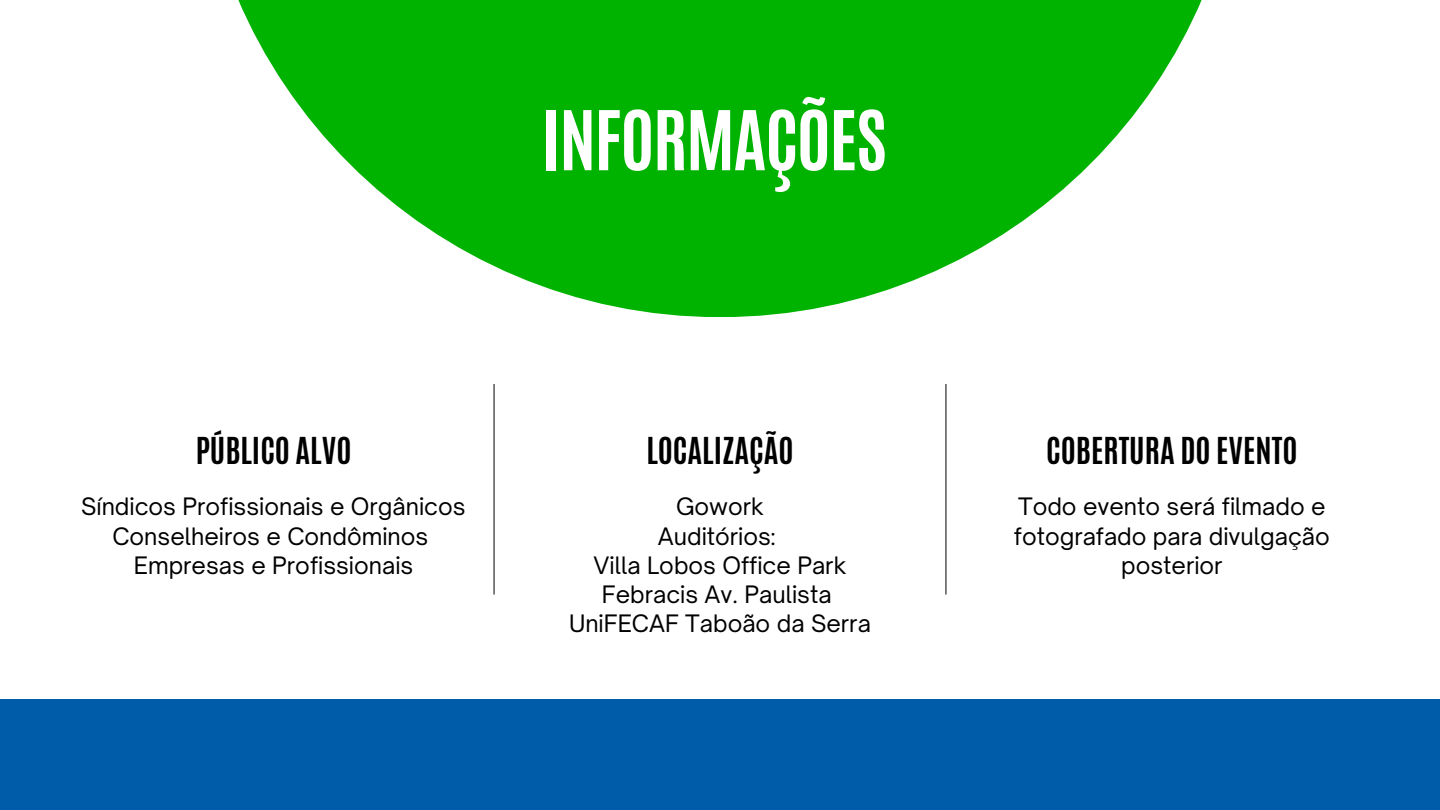
<style>
.page{position:relative;width:1440px;height:810px;background:#fff}
.page>*{position:absolute;margin:0;border:0;box-sizing:border-box;transform-origin:0 0}
.t1{font:700 70px "Antonio";letter-spacing:-.02em;color:#fff}
.t2{font:700 31px "Antonio";color:#000}
.t3{font:23px/29.2px "Open Sauce One";color:#000;text-align:center}
</style>
<div class="page">
<svg style="left:238px;top:0;width:964px;height:317px;fill:#00b300"></svg>
<div style="left:0;top:699px;width:1440px;height:111px;background:#005ca9"></div>
<hr style="left:494px;top:384px;width:1px;height:211px;background:#000">
<hr style="left:946px;top:384px;width:1px;height:211px;background:#000">
<h1 class="t1" style="left:542px;top:90px;width:346px">INFORMAÇÕES</h1>
<p class="t2" style="left:196px;top:429px;width:157px">PÚBLICO ALVO</p>
<h2 class="t3" style="left:81px;top:492px;width:386px">Síndicos Profissionais e Orgânicos</h2>
<p class="t3" style="left:112px;top:521px;width:317px">Conselheiros e Condôminos</p>
<p class="t3" style="left:134px;top:551px;width:281px">Empresas e Profissionais</p>
<p class="t2" style="left:646px;top:429px;width:149px">LOCALIZAÇÃO</p>
<h2 class="t3" style="left:676px;top:492px;width:89px">Gowork</h2>
<p class="t3" style="left:658px;top:521px;width:119px">Auditórios:</p>
<p class="t3" style="left:594px;top:551px;width:254px">Villa Lobos Office Park</p>
<p class="t3" style="left:602px;top:580px;width:231px">Febracis Av. Paulista</p>
<p class="t3" style="left:569px;top:609px;width:303px">UniFECAF Taboão da Serra</p>
<p class="t2" style="left:1046px;top:429px;width:253px">COBERTURA DO EVENTO</p>
<h2 class="t3" style="left:1014px;top:492px;width:317px">Todo evento será filmado e fotografado para divulgação posterior</h2>
</div>
